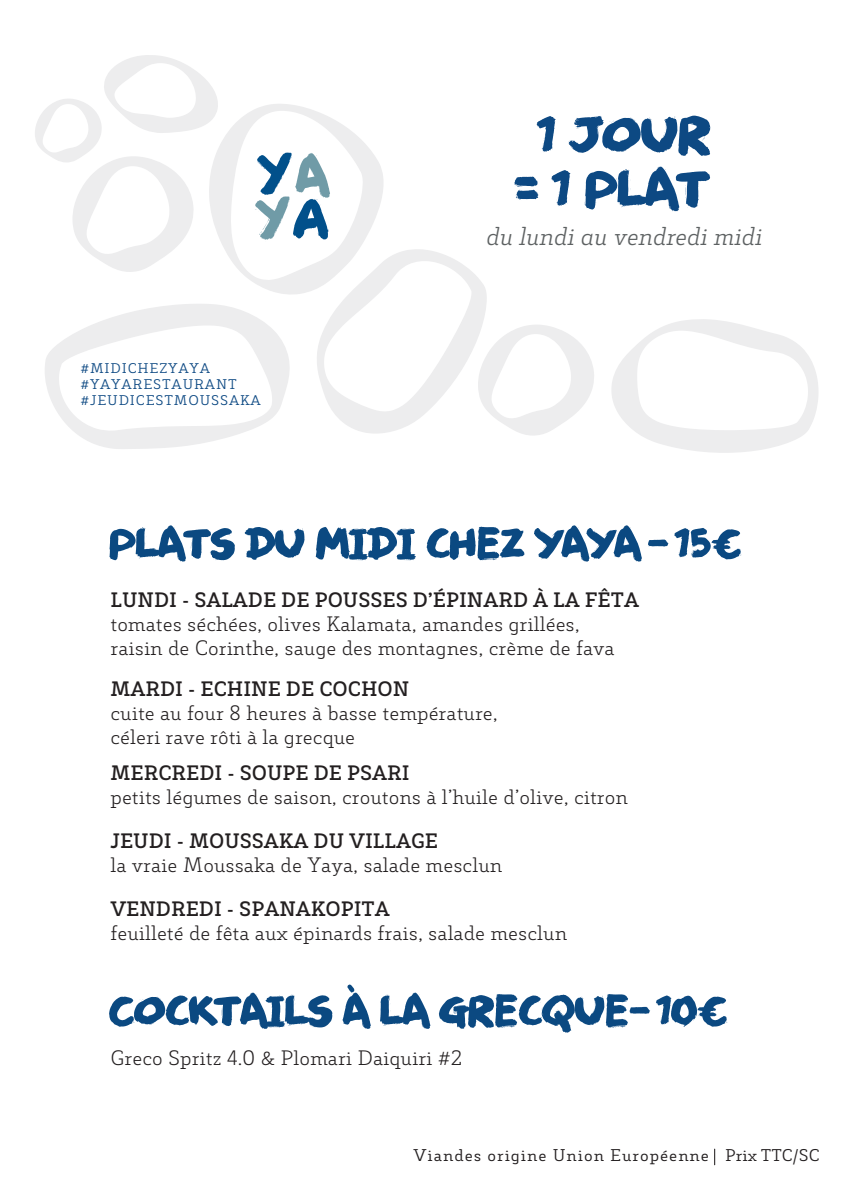
<style>
.page{position:relative;width:851px;height:1202px;background:#fff}
.page>*{position:absolute;margin:0;border:0;box-sizing:border-box;transform-origin:0 0}
.t1{font:63.2px/54px "Deliver DEMO";letter-spacing:.06em;color:#0d4983;text-align:center}
.t2{font:51.4px "Deliver DEMO";letter-spacing:.06em;color:#0b4981}
.t3{font:italic 300 24.8px "Decour";color:#5d6162}
.t4{font:300 20px/24px "Decour";color:#231f20}
.t5{font:700 20px "Decour";color:#231f20}
.t6{font:16.2px "Decour";letter-spacing:.06em;color:#231f20}
.t7{font:13.4px/16.2px "Decour";letter-spacing:.06em;color:#0d4983}
</style>
<div class="page">
<svg style="left:714px;top:1149px;width:1px;height:16px"></svg>
<svg style="left:611px;top:319px;width:207px;height:134px"></svg>
<svg style="left:35px;top:55px;width:559px;height:394px"></svg>
<p class="t7" style="left:80px;top:360px;width:182px">#MIDICHEZYAYA #YAYARESTAURANT #JEUDICESTMOUSSAKA</p>
<h1 class="t1" style="left:515px;top:105px;width:194px">1 JOUR = 1 PLAT</h1>
<p class="t3" style="left:485px;top:221px;width:277px">du lundi au vendredi midi</p>
<h2 class="t2" style="left:110px;top:515px;width:630px">PLATS DU MIDI CHEZ YAYA - 15€</h2>
<p class="t5" style="left:110px;top:588px;width:530px">LUNDI - SALADE DE POUSSES D’ÉPINARD À LA FÊTA</p>
<p class="t4" style="left:110px;top:612px;width:505px">tomates séchées, olives Kalamata, amandes grillées, raisin de Corinthe, sauge des montagnes, crème de fava</p>
<p class="t5" style="left:110px;top:676px;width:300px">MARDI - ECHINE DE COCHON</p>
<p class="t4" style="left:110px;top:700px;width:389px">cuite au four 8 heures à basse température, céleri rave rôti à la grecque</p>
<p class="t5" style="left:110px;top:760px;width:300px">MERCREDI - SOUPE DE PSARI</p>
<p class="t4" style="left:110px;top:784px;width:519px">petits légumes de saison, croutons à l’huile d’olive, citron</p>
<p class="t5" style="left:110px;top:828px;width:329px">JEUDI - MOUSSAKA DU VILLAGE</p>
<p class="t4" style="left:110px;top:852px;width:393px">la vraie Moussaka de Yaya, salade mesclun</p>
<p class="t5" style="left:110px;top:896px;width:281px">VENDREDI - SPANAKOPITA</p>
<p class="t4" style="left:110px;top:920px;width:458px">feuilleté de fêta aux épinards frais, salade mesclun</p>
<h2 class="t2" style="left:110px;top:982px;width:616px">COCKTAILS À LA GRECQUE- 10€</h2>
<p class="t4" style="left:110px;top:1045px;width:353px">Greco Spritz 4.0 &amp; Plomari Daiquiri #2</p>
<p class="t6" style="left:413px;top:1145px;width:407px">Viandes origine Union Européenne Prix TTC/SC</p>
</div>
